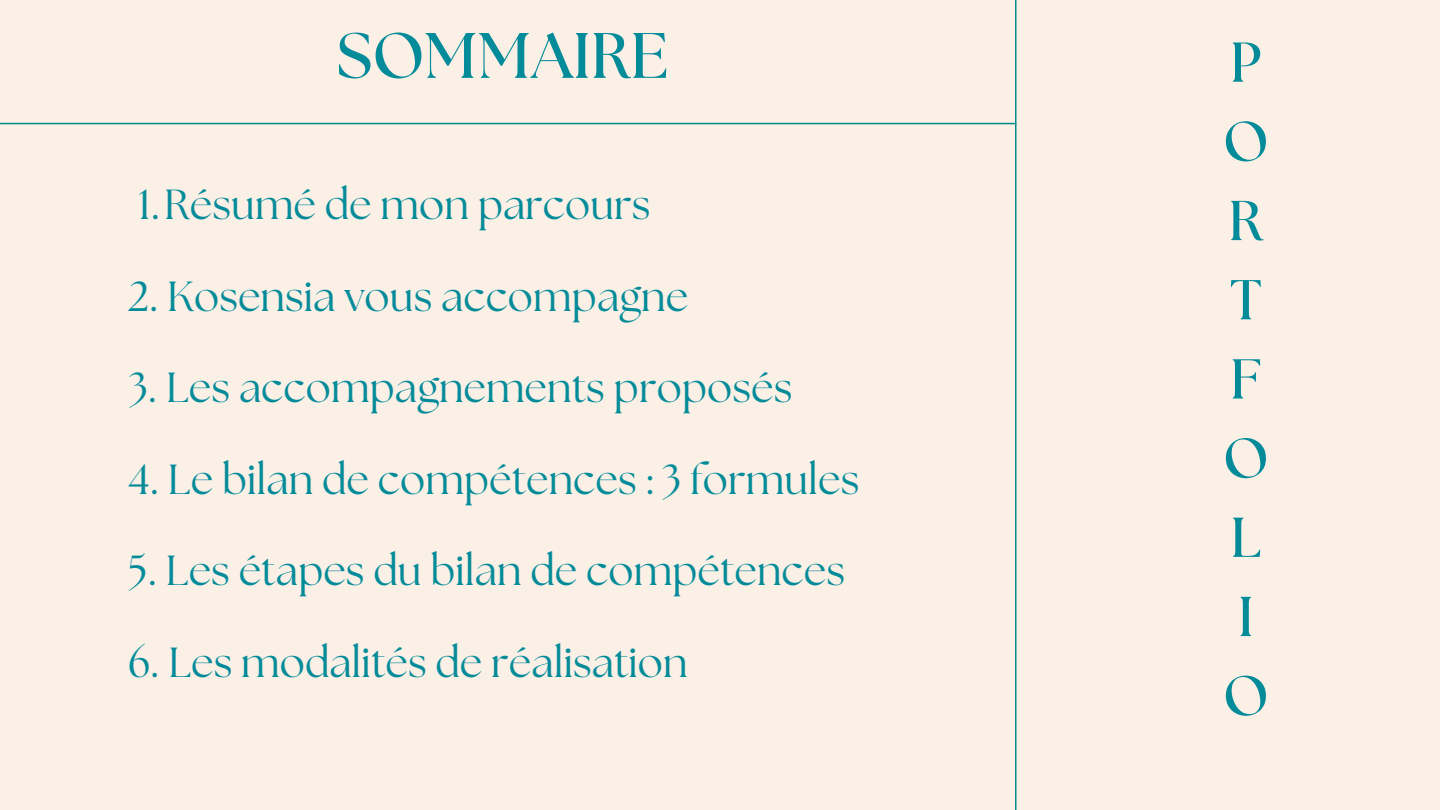
<style>
.page{position:relative;width:1440px;height:810px;background:#faf0e6}
.page>*{position:absolute;margin:0;border:0;box-sizing:border-box;transform-origin:0 0}
.t1{font:700 64.1px "The Seasons";color:#048b9a}
.t2{font:700 56px/79.2px "The Seasons";color:#048b9a}
.t3{font:42px "The Seasons";color:#048b9a}
</style>
<div class="page">
<hr style="left:0;top:123px;width:1016px;height:1px;background:#008b8b">
<hr style="left:1015px;top:0;width:2px;height:810px;background:#008b8b">
<p class="t1" style="left:337px;top:27px;width:333px">SOMMAIRE</p>
<h2 class="t2" style="left:1223px;top:25px;width:47px">P<br>O<br>R<br>T<br>F<br>O<br>L<br>I<br>O</h2>
<h1 class="t3" style="left:138px;top:186px;width:514px">1.Résumé de mon parcours</h1>
<p class="t3" style="left:128px;top:277px;width:562px">2. Kosensia vous accompagne</p>
<p class="t3" style="left:128px;top:369px;width:666px">3. Les accompagnements proposés</p>
<p class="t3" style="left:128px;top:460px;width:733px">4. Le bilan de compétences : 3 formules</p>
<p class="t3" style="left:128px;top:552px;width:718px">5. Les étapes du bilan de compétences</p>
<p class="t3" style="left:128px;top:643px;width:561px">6. Les modalités de réalisation</p>
</div>
